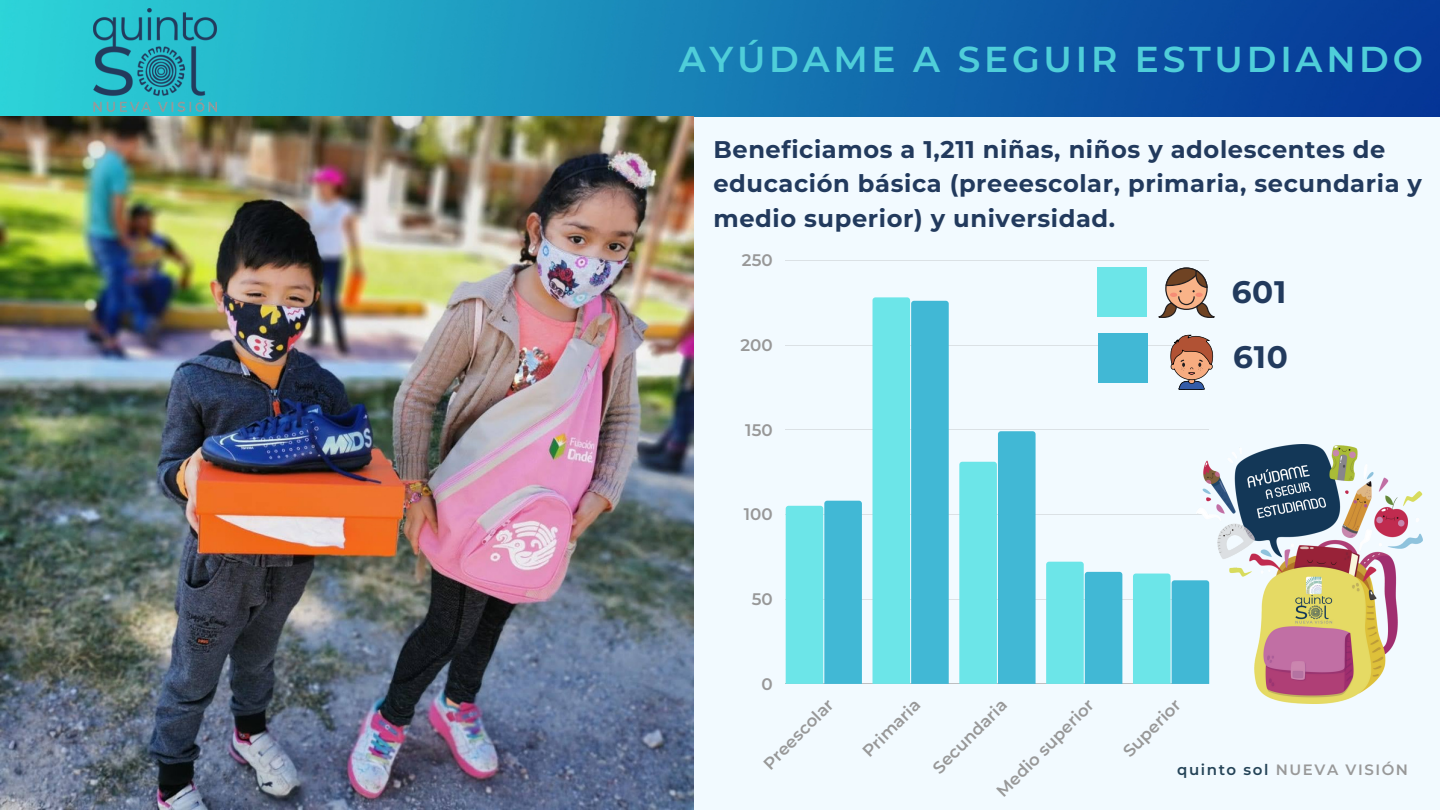
<style>
.page{position:relative;width:1440px;height:810px;background:#f2faff}
.page>*{position:absolute;margin:0;border:0;box-sizing:border-box;transform-origin:0 0}
.t1{font:600 36px "Montserrat";letter-spacing:.105em;color:#4fced9}
.t2{font:700 31.1px "Montserrat";letter-spacing:.025em;color:#223a5d}
.t3{font:700 24.1px/34.7px "Montserrat";letter-spacing:.025em;color:#223a5d}
.t4{font:600 16.7px "Montserrat";color:#989898}
.t5{font:600 15px "Montserrat";letter-spacing:.105em;color:#999}
.s1{color:#244357}
.s2{color:#989898}
</style>
<div class="page">
<img style="left:0;top:0;width:1440px;height:116px">
<img style="left:93px;top:9px;width:124px;height:102px">
<hr style="left:786px;top:260px;width:423px;height:1px;background:#989898">
<hr style="left:786px;top:345px;width:423px;height:1px;background:#989898">
<hr style="left:786px;top:430px;width:423px;height:1px;background:#989898">
<hr style="left:786px;top:514px;width:423px;height:1px;background:#989898">
<hr style="left:786px;top:599px;width:423px;height:1px;background:#989898">
<hr style="left:786px;top:684px;width:423px;height:1px;background:#989898">
<svg style="left:786px;top:501px;width:76px;height:183px;background:#5acfdf"></svg>
<svg style="left:873px;top:297px;width:76px;height:387px;background:#5acfdf"></svg>
<svg style="left:959px;top:431px;width:77px;height:253px;background:#62d0e0"></svg>
<svg style="left:1046px;top:562px;width:76px;height:122px;background:#61d2e1"></svg>
<svg style="left:1133px;top:574px;width:63px;height:110px;background:#61d5e1"></svg>
<img style="left:1196px;top:444px;width:227px;height:260px">
<img style="left:0;top:116px;width:694px;height:694px">
<div style="left:1097px;top:267px;width:50px;height:49px;background:#6ce5e8"></div>
<div style="left:1098px;top:333px;width:50px;height:49px;background:#41b8d5"></div>
<svg style="left:1158px;top:268px;width:57px;height:50px"></svg>
<svg style="left:1170px;top:334px;width:44px;height:56px"></svg>
<p class="t1" style="left:679px;top:37px;width:746px">AYÚDAME A SEGUIR ESTUDIANDO</p>
<p class="t3" style="left:713px;top:132px;width:710px">Beneficiamos a 1,211 niñas, niños y adolescentes de educación básica (preeescolar, primaria, secundaria y medio superior) y universidad.</p>
<p class="t4" style="left:742px;top:250px;width:32px">250</p>
<p class="t4" style="left:740px;top:335px;width:34px">200</p>
<p class="t4" style="left:745px;top:419px;width:29px">150</p>
<p class="t4" style="left:744px;top:504px;width:30px">100</p>
<p class="t4" style="left:752px;top:589px;width:23px">50</p>
<p class="t2" style="left:1232px;top:273px;width:56px">601</p>
<p class="t2" style="left:1233px;top:337px;width:56px">610</p>
<p class="t4" style="left:761px;top:674px;width:13px">0</p>
<p class="t4" style="left:759px;top:759px;width:93px;rotate:-45deg">Preescolar</p>
<p class="t4" style="left:992px;top:786px;width:131px;rotate:-45deg">Medio superior</p>
<p class="t4" style="left:1119px;top:747px;width:75px;rotate:-45deg">Superior</p>
<p class="t4" style="left:858px;top:747px;width:75px;rotate:-45deg">Primaria</p>
<p class="t4" style="left:928px;top:763px;width:99px;rotate:-45deg">Secundaria</p>
<p class="t5" style="left:1177px;top:761px;width:232px"><span class="s1">quinto sol</span> NUEVA VISIÓ<span class="s2">N</span></p>
</div>
